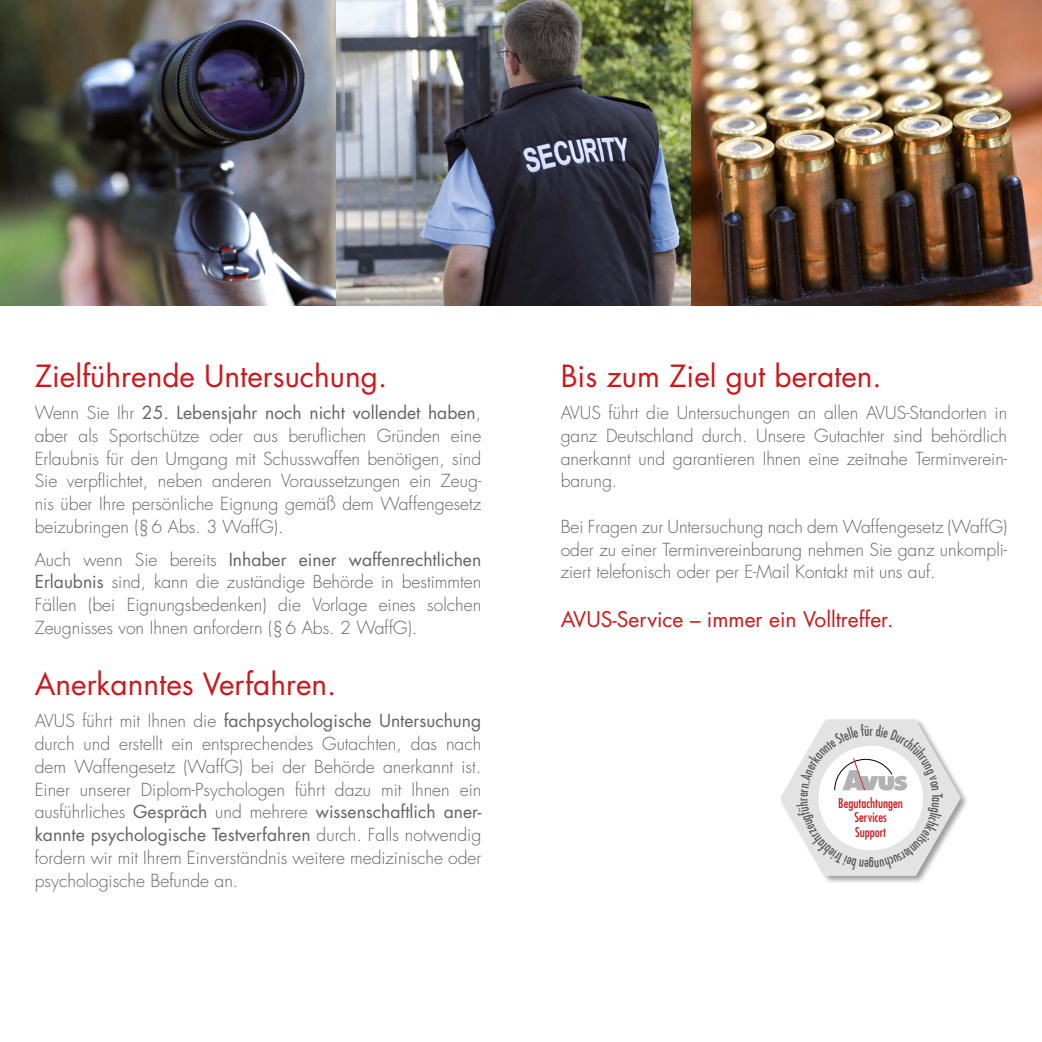
<style>
.page{position:relative;width:1042px;height:1042px;background:#fff}
.page>*{position:absolute;margin:0;border:0;box-sizing:border-box;transform-origin:0 0}
.t1{font:29.75px "Futura LT";color:#cd171a}
.t2{font:21px "Futura LT";color:#cd171a}
.t3{font:300 17.5px/22.8px "Futura LT";color:#646363;text-align:justify}
.t4{font:condensed 13.12px/14.5px "Futura LT";color:#cd171a;text-align:center}
.s1{font-weight:400}
</style>
<div class="page">
<img style="left:336px;top:0;width:356px;height:305px">
<img style="left:692px;top:0;width:350px;height:305px">
<img style="left:0;top:0;width:336px;height:305px">
<div style="left:779px;top:717px;width:190px;height:168px;background:#000;opacity:.4"></div>
<svg style="left:780px;top:719px;width:181px;height:157px"></svg>
<h1 class="t1" style="left:35px;top:356px;width:354px">Zielführende Untersuchung.</h1>
<p class="t3" style="left:35px;top:402px;width:448px">Wenn Sie Ihr <span class="s1">25. Lebensjahr noch nicht vollendet haben</span>, aber als Sportschütze oder aus beruflichen Gründen eine Erlaubnis für den Umgang mit Schusswaffen benötigen, sind Sie verpflichtet, neben anderen Voraussetzungen ein Zeug&shy;nis über Ihre persönliche Eignung gemäß dem Waffengesetz beizubringen (§6 Abs. 3 WaffG).</p>
<p class="t3" style="left:35px;top:548px;width:448px">Auch wenn Sie bereits <span class="s1">Inhaber einer waffenrechtlichen Erlaubnis</span> sind, kann die zuständige Behörde in bestimmten Fällen (bei Eignungsbedenken) die Vorlage eines solchen Zeugnisses von Ihnen anfordern (§6 Abs. 2 WaffG).</p>
<h1 class="t1" style="left:35px;top:664px;width:303px">Anerkanntes Verfahren.</h1>
<p class="t3" style="left:35px;top:710px;width:448px">AVUS führt mit Ihnen die <span class="s1">fachpsychologische Untersuchung </span>durch und erstellt ein entsprechendes Gutachten, das nach dem Waffengesetz (WaffG) bei der Behörde anerkannt ist.<br>Einer unserer Diplom-Psychologen führt dazu mit Ihnen ein ausführliches <span class="s1">Gespräch</span> und mehrere <span class="s1">wissenschaftlich aner&shy;kannte psychologische Testverfahren</span> durch. Falls notwendig fordern wir mit Ihrem Einverständnis weitere medizinische oder psychologische Befunde an.</p>
<h1 class="t1" style="left:561px;top:356px;width:322px">Bis zum Ziel gut beraten.</h1>
<p class="t3" style="left:561px;top:402px;width:448px">AVUS führt die Untersuchungen an allen AVUS-Standorten in ganz Deutschland durch. Unsere Gutachter sind behördlich anerkannt und garantieren Ihnen eine zeitnahe Terminverein&shy;barung.</p>
<p class="t3" style="left:561px;top:516px;width:448px">Bei Fragen zur Untersuchung nach dem Waffengesetz (WaffG) oder zu einer Terminvereinbarung nehmen Sie ganz unkompli&shy;ziert telefonisch oder per E-Mail Kontakt mit uns auf.</p>
<p class="t2" style="left:561px;top:606px;width:334px">AVUS-Service – immer ein Volltreffer.</p>
<p class="t4" style="left:838px;top:795px;width:66px">Begutachtungen<br>Services<br>Support</p>
</div>
